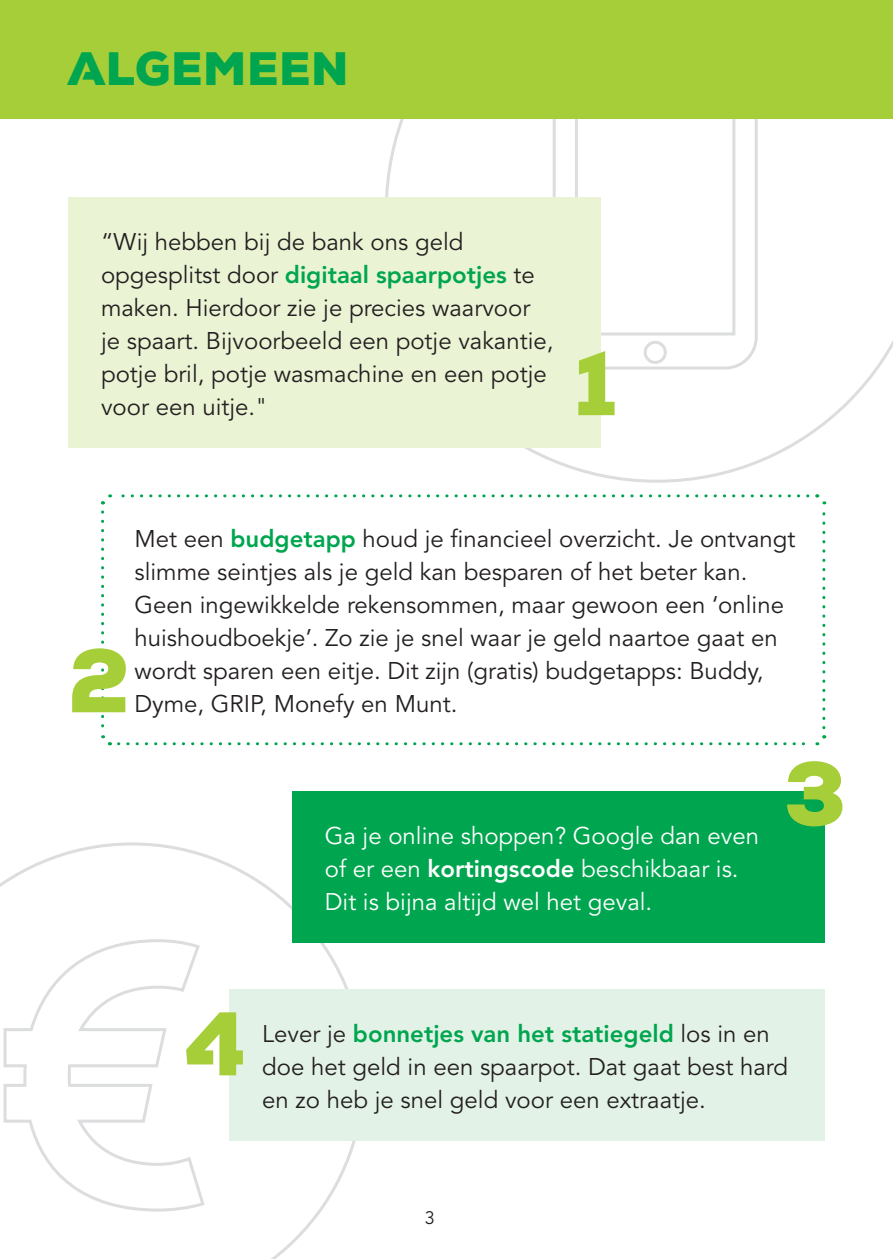
<style>
.page{position:relative;width:893px;height:1259px;background:#fff}
.page>*{position:absolute;margin:0;border:0;box-sizing:border-box;transform-origin:0 0}
.t1{font:90px "CSU Heading";color:#a6ce39}
.t2{font:46.8px "CSU Heading";letter-spacing:.015em;color:#00a54f}
.t3{font:24px/33px "Avenir LT Std";color:#231f20}
.t4{font:24px/33px "Avenir LT Std";color:#fff}
.t5{font:18px "Avenir LT Std";color:#231f20}
.s1{font-weight:800;color:#00a54f}
.s2{font-weight:800}
</style>
<div class="page">
<svg style="left:0;top:842px;width:356px;height:417px"></svg>
<svg style="left:2px;top:937px;width:205px;height:276px"></svg>
<svg style="left:385px;top:118px;width:508px;height:365px"></svg>
<svg style="left:551px;top:118px;width:208px;height:253px"></svg>
<div style="left:68px;top:197px;width:533px;height:251px;background:#eaf3d4"></div>
<div style="left:229px;top:989px;width:596px;height:152px;background:#e3f2e7"></div>
<svg style="left:101px;top:512px;width:11px;height:234px"></svg>
<svg style="left:119px;top:735px;width:708px;height:11px"></svg>
<svg style="left:815px;top:494px;width:11px;height:234px"></svg>
<svg style="left:101px;top:494px;width:707px;height:11px"></svg>
<div style="left:292px;top:791px;width:533px;height:152px;background:#00a54f"></div>
<div style="left:0;top:0;width:893px;height:118px;background:#a6ce39"></div>
<h2 class="t2" style="left:68px;top:39px;width:282px">ALGEMEEN</h2>
<p class="t3" style="left:101px;top:226px;width:454px">“Wij hebben bij de bank ons geld opgesplitst door <span class="s1">digitaal spaarpotjes</span> te maken. Hierdoor zie je precies waarvoor je spaart. Bijvoorbeeld een potje vakantie, potje bril, potje wasmachine en een potje voor een uitje."</p>
<h1 class="t1" style="left:574px;top:326px;width:44px">1</h1>
<h1 class="t1" style="left:68px;top:623px;width:64px">2</h1>
<p class="t3" style="left:134px;top:523px;width:663px">Met een <span class="s1">budgetapp</span> houd je financieel overzicht. Je ontvangt slimme seintjes als je geld kan besparen of het beter kan.<br>Geen ingewikkelde rekensommen, maar gewoon een ‘online huishoudboekje’. Zo zie je snel waar je geld naartoe gaat en wordt sparen een eitje. Dit zijn (gratis) budgetapps: Buddy,</p>
<p class="t3" style="left:134px;top:688px;width:324px">Dyme, GRIP, Monefy en Munt.</p>
<p class="t4" style="left:325px;top:820px;width:436px">Ga je online shoppen? Google dan even of er een <span class="s2">kortingscode</span> beschikbaar is.<br>Dit is bijna altijd wel het geval.</p>
<h1 class="t1" style="left:784px;top:736px;width:64px">3</h1>
<h1 class="t1" style="left:184px;top:986px;width:64px">4</h1>
<p class="t3" style="left:262px;top:1018px;width:527px">Lever je <span class="s1">bonnetjes van het statiegeld</span> los in en doe het geld in een spaarpot. Dat gaat best hard en zo heb je snel geld voor een extraatje.</p>
<p class="t5" style="left:425px;top:1207px;width:12px">3</p>
</div>
